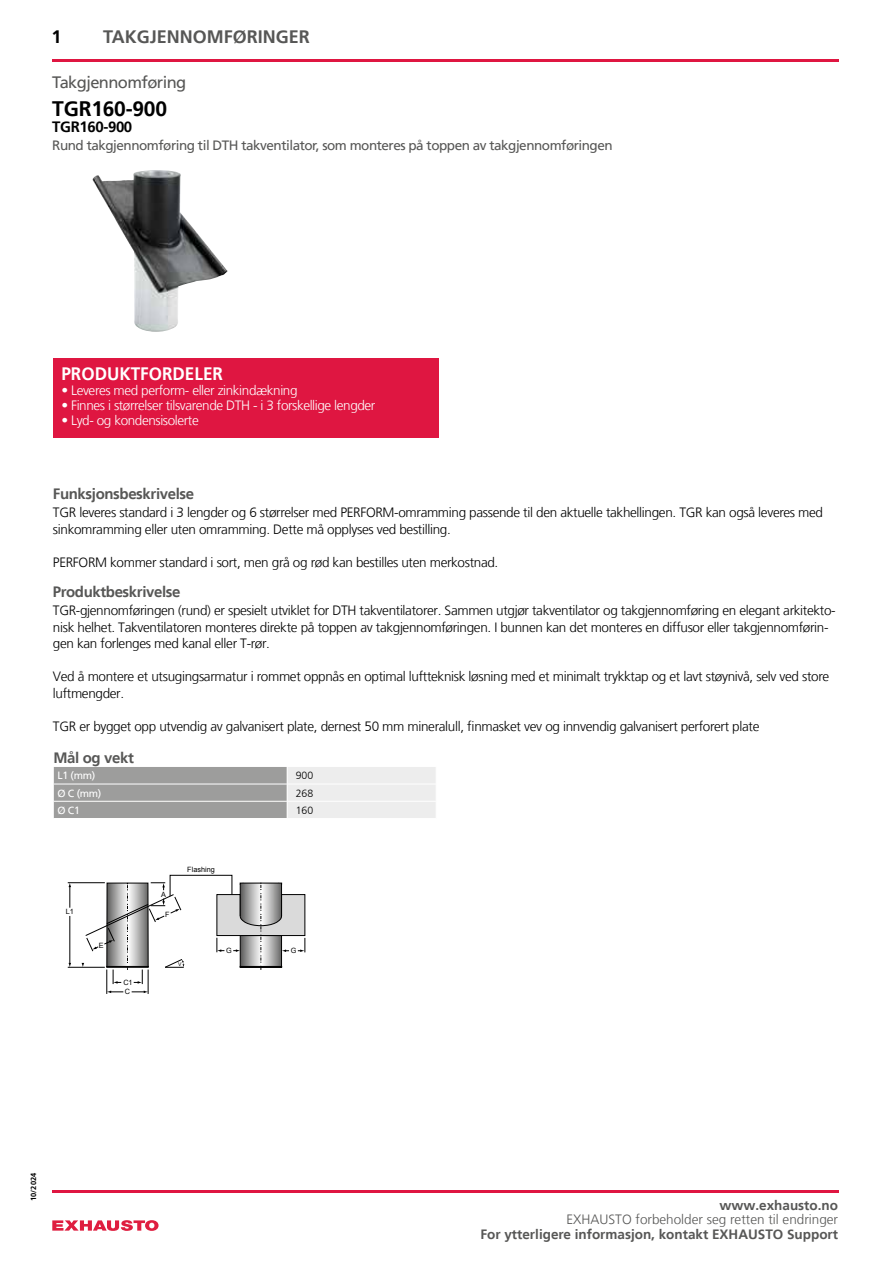
<style>
.page{position:relative;width:893px;height:1263px;background:#fff}
.page>*{position:absolute;margin:0;border:0;box-sizing:border-box;transform-origin:0 0}
.t1{font:700 21px "Frutiger LT";letter-spacing:-.01em;color:#000}
.t2{font:700 18px "Frutiger LT";color:#575756}
.t3{font:700 18px "Frutiger LT";color:#fff;scale:.95 1}
.t4{font:700 18px "Frutiger LT";color:#000}
.t5{font:16.5px "Frutiger LT";letter-spacing:-.035em;color:#575756}
.t6{font:700 15px "Frutiger LT";letter-spacing:-.025em;color:#575756}
.t7{font:700 15px "Frutiger LT";letter-spacing:-.025em;color:#000}
.t8{font:300 13.5px/16.5px "Frutiger LT";letter-spacing:-.025em;color:#000}
.t9{font:300 13.5px "Frutiger LT";letter-spacing:-.03em;color:#fff}
.t10{font:13.5px "Frutiger LT";letter-spacing:-.035em;color:#575756}
.t11{font:700 13.5px "Frutiger LT";color:#575756}
.t12{font:300 13.5px "Frutiger LT";color:#575756}
.t13{font:10.5px "Frutiger LT";letter-spacing:-.03em;color:#fff}
.t14{font:300 10.5px "Frutiger LT";color:#000}
.t15{font:700 7.5px "Frutiger LT";color:#000}
.t16{font:7.2px "Arial";color:#000}
.t17{font:5.25px "Arial";color:#000}
</style>
<div class="page">
<hr style="left:68px;top:882px;width:37px;height:1px;background:#000">
<hr style="left:68px;top:967px;width:37px;height:1px;background:#000">
<hr style="left:70px;top:916px;width:1px;height:48px;background:#000">
<svg style="left:69px;top:883px;width:2px;height:25px"></svg>
<svg style="left:82px;top:875px;width:224px;height:119px"></svg>
<div style="left:53px;top:358px;width:386px;height:79px;background:#df1641"></div>
<svg style="left:52px;top:1220px;width:107px;height:11px"></svg>
<hr style="left:52px;top:60px;width:787px;height:2px;background:#df1641">
<img style="left:92px;top:170px;width:136px;height:162px">
<svg style="left:53px;top:767px;width:383px;height:51px;background:#bfbfbe"></svg>
<hr style="left:52px;top:1190px;width:787px;height:2px;background:#df1641">
<h2 class="t4" style="left:52px;top:27px;width:12px">1</h2>
<h2 class="t2" style="left:103px;top:27px;width:208px">TAKGJENNOMFØRINGER</h2>
<p class="t5" style="left:52px;top:73px;width:136px">Takgjennomføring</p>
<h1 class="t1" style="left:52px;top:96px;width:116px">TGR160-900</h1>
<p class="t7" style="left:52px;top:118px;width:81px">TGR160-900</p>
<p class="t10" style="left:52px;top:138px;width:562px">Rund takgjennomføring til DTH takventilator, som monteres på toppen av takgjennomføringen</p>
<h2 class="t3" style="left:61px;top:363px;width:172px">PRODUKTFORDELER</h2>
<p class="t9" style="left:61px;top:382px;width:238px">• Leveres med perform- eller zinkindækning</p>
<p class="t9" style="left:61px;top:397px;width:315px">• Finnes i størrelser tilsvarende DTH - i 3 forskellige lengder</p>
<p class="t9" style="left:61px;top:412px;width:139px">• Lyd- og kondensisolerte</p>
<p class="t6" style="left:53px;top:485px;width:143px">Funksjonsbeskrivelse</p>
<p class="t8" style="left:53px;top:505px;width:772px">TGR leveres standard i 3 lengder og 6 størrelser med PERFORM-omramming passende til den aktuelle takhellingen. TGR kan også leveres med sinkomramming eller uten omramming. Dette må opplyses ved bestilling.</p>
<p class="t8" style="left:53px;top:554px;width:447px">PERFORM kommer standard i sort, men grå og rød kan bestilles uten merkostnad.</p>
<p class="t8" style="left:53px;top:603px;width:784px">TGR-gjennomføringen (rund) er spesielt utviklet for DTH takventilatorer. Sammen utgjør takventilator og takgjennomføring en elegant arkitekto&shy;nisk helhet. Takventilatoren monteres direkte på toppen av takgjennomføringen. I bunnen kan det monteres en diffusor eller takgjennomførin&shy;gen kan forlenges med kanal eller T-rør.</p>
<p class="t8" style="left:53px;top:669px;width:778px">Ved å montere et utsugingsarmatur i rommet oppnås en optimal luftteknisk løsning med et minimalt trykktap og et lavt støynivå, selv ved store luftmengder.</p>
<p class="t8" style="left:53px;top:718px;width:708px">TGR er bygget opp utvendig av galvanisert plate, dernest 50 mm mineralull, finmasket vev og innvendig galvanisert perforert plate</p>
<p class="t6" style="left:53px;top:583px;width:129px">Produktbeskrivelse</p>
<p class="t6" style="left:53px;top:749px;width:82px">Mål og vekt</p>
<p class="t13" style="left:58px;top:769px;width:39px">L1 (mm)</p>
<p class="t14" style="left:296px;top:770px;width:19px">900</p>
<p class="t13" style="left:58px;top:787px;width:45px">Ø C (mm)</p>
<p class="t14" style="left:296px;top:787px;width:19px">268</p>
<p class="t13" style="left:58px;top:804px;width:24px">Ø C1</p>
<p class="t14" style="left:296px;top:804px;width:19px">160</p>
<p class="t16" style="left:66px;top:907px;width:10px">L1</p>
<p class="t16" style="left:99px;top:940px;width:6px">E</p>
<p class="t16" style="left:123px;top:977px;width:11px">C1</p>
<p class="t16" style="left:125px;top:987px;width:7px">C</p>
<p class="t16" style="left:161px;top:890px;width:6px">A</p>
<p class="t16" style="left:165px;top:910px;width:6px">F</p>
<p class="t16" style="left:187px;top:865px;width:29px">Flashing</p>
<p class="t17" style="left:178px;top:961px;width:5px">V</p>
<p class="t16" style="left:226px;top:945px;width:7px">G</p>
<p class="t16" style="left:291px;top:945px;width:7px">G</p>
<p class="t15" style="left:29px;top:1201px;width:29px;rotate:-90deg">10/2024</p>
<p class="t11" style="left:719px;top:1198px;width:120px">www.exhausto.no</p>
<p class="t12" style="left:566px;top:1212px;width:273px">EXHAUSTO forbeholder seg retten til endringer</p>
<p class="t11" style="left:480px;top:1226px;width:359px">For ytterligere informasjon, kontakt EXHAUSTO Support</p>
</div>
